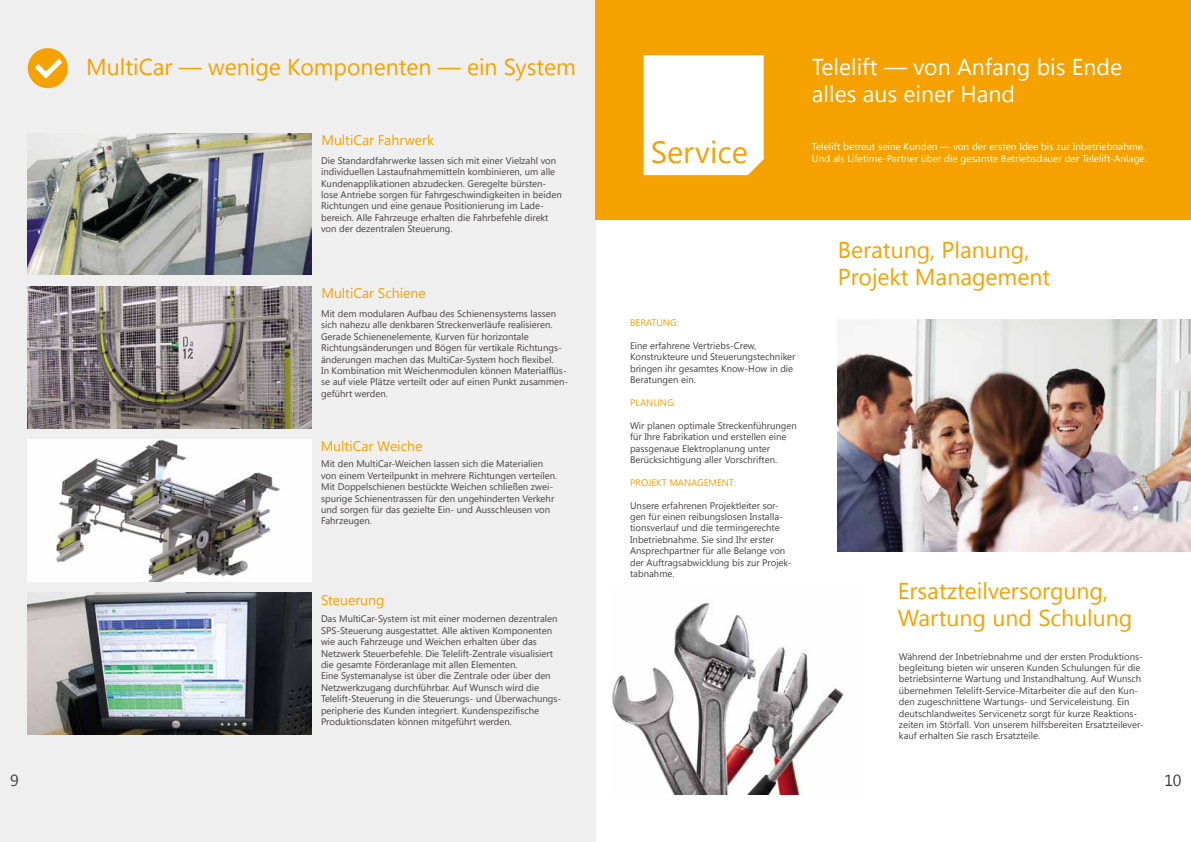
<style>
.page{position:relative;width:1191px;height:842px;background:#fff}
.page>*{position:absolute;margin:0;border:0;box-sizing:border-box;transform-origin:0 0}
.t1{font:30.8px "Segoe UI";color:#f5a200}
.t2{font:23px/27.6px "Segoe UI";color:#f5a200}
.t3{font:23px/27.6px "Segoe UI";color:#fff}
.t4{font:16px "Segoe UI";color:#3f3b3a}
.t5{font:14px "Segoe UI";color:#f5a200}
.t6{font:10px/12px "Segoe UI";color:#fff}
.t7{font:9.5px/11.4px "Segoe UI";color:#454144}
.t8{font:9.5px "Segoe UI";color:#f5a200}
</style>
<div class="page">
<div style="left:0;top:0;width:595px;height:842px;background:#efefef"></div>
<img style="left:612px;top:602px;width:232px;height:192px">
<div style="left:595px;top:0;width:596px;height:219px;background:#f5a200"></div>
<img style="left:28px;top:592px;width:283px;height:142px">
<img style="left:28px;top:286px;width:283px;height:142px">
<img style="left:28px;top:133px;width:283px;height:142px">
<img style="left:28px;top:439px;width:283px;height:142px">
<div style="left:28px;top:48px;width:40px;height:40px;border:6px solid #f5a200;border-radius:50%"></div>
<svg style="left:29px;top:53px;width:39px;height:29px"></svg>
<div style="left:643px;top:55px;width:120px;height:120px;background:#fff"></div>
<img style="left:838px;top:319px;width:353px;height:232px">
<h3 class="t4" style="left:10px;top:769px;width:10px">9</h3>
<h2 class="t2" style="left:86px;top:52px;width:491px">MultiCar — wenige Komponenten — ein System</h2>
<h3 class="t5" style="left:321px;top:131px;width:114px">MultiCar Fahrwerk</h3>
<p class="t7" style="left:321px;top:154px;width:242px">Die Standardfahrwerke lassen sich mit einer Vielzahl von individuellen Lastaufnahmemitteln kombinieren, um alle Kundenapplikationen abzudecken. Geregelte bürsten&shy;lose Antriebe sorgen für Fahrgeschwindigkeiten in beiden Richtungen und eine genaue Positionierung im Lade&shy;bereich. Alle Fahrzeuge erhalten die Fahrbefehle direkt von der dezentralen Steuerung.</p>
<h3 class="t5" style="left:321px;top:284px;width:106px">MultiCar Schiene</h3>
<p class="t7" style="left:321px;top:307px;width:249px">Mit dem modularen Aufbau des Schienensystems lassen sich nahezu alle denkbaren Streckenverläufe realisieren.<br>Gerade Schienenelemente, Kurven für horizontale Richtungsänderungen und Bögen für vertikale Richtungs&shy;änderungen machen das MultiCar-System hoch flexibel.<br>In Kombination mit Weichenmodulen können Materialflüs&shy;se auf viele Plätze verteilt oder auf einen Punkt zusammen&shy;geführt werden.</p>
<h3 class="t5" style="left:321px;top:436px;width:103px">MultiCar Weiche</h3>
<p class="t7" style="left:321px;top:458px;width:237px">Mit den MultiCar-Weichen lassen sich die Materialien von einem Verteilpunkt in mehrere Richtungen verteilen.<br>Mit Doppelschienen bestückte Weichen schließen zwei&shy;spurige Schienentrassen für den ungehinderten Verkehr und sorgen für das gezielte Ein- und Ausschleusen von Fahrzeugen.</p>
<h3 class="t5" style="left:321px;top:590px;width:65px">Steuerung</h3>
<p class="t7" style="left:321px;top:613px;width:242px">Das MultiCar-System ist mit einer modernen dezentralen SPS-Steuerung ausgestattet. Alle aktiven Komponenten wie auch Fahrzeuge und Weichen erhalten über das Netzwerk Steuerbefehle. Die Telelift-Zentrale visualisiert die gesamte Förderanlage mit allen Elementen.<br>Eine Systemanalyse ist über die Zentrale oder über den Netzwerkzugang durchführbar. Auf Wunsch wird die Telelift-Steuerung in die Steuerungs- und Überwachungs&shy;peripherie des Kunden integriert. Kundenspezifische Produktionsdaten können mitgeführt werden.</p>
<h1 class="t1" style="left:651px;top:130px;width:99px">Service</h1>
<h2 class="t3" style="left:812px;top:52px;width:312px">Telelift — von Anfang bis Ende alles aus einer Hand</h2>
<p class="t6" style="left:812px;top:140px;width:337px">Telelift betreut seine Kunden — von der ersten Idee bis zur Inbetriebnahme.<br>Und als Lifetime-Partner über die gesamte Betriebsdauer der Telelift-Anlage.</p>
<p class="t8" style="left:630px;top:316px;width:50px">BERATUNG:</p>
<p class="t7" style="left:630px;top:340px;width:167px">Eine erfahrene Vertriebs-Crew,<br>Konstrukteure und Steuerungstechniker bringen ihr gesamtes Know-How in die<br>Beratungen ein.</p>
<p class="t8" style="left:630px;top:396px;width:47px">PLANUNG:</p>
<p class="t7" style="left:630px;top:419px;width:168px">Wir planen optimale Streckenführungen für Ihre Fabrikation und erstellen eine passgenaue Elektroplanung unter Berücksichtigung aller Vorschriften.</p>
<p class="t8" style="left:630px;top:476px;width:107px">PROJEKT MANAGEMENT:</p>
<p class="t7" style="left:630px;top:499px;width:163px">Unsere erfahrenen Projektleiter sor&shy;gen für einen reibungslosen Installa&shy;tionsverlauf und die termingerechte Inbetriebnahme. Sie sind Ihr erster Ansprechpartner für alle Belange von der Auftragsabwicklung bis zur Projek&shy;tabnahme.</p>
<h2 class="t2" style="left:838px;top:235px;width:214px">Beratung, Planung,<br>Projekt Management</h2>
<h2 class="t2" style="left:897px;top:576px;width:236px">Ersatzteilversorgung,<br>Wartung und Schulung</h2>
<p class="t7" style="left:899px;top:650px;width:246px">Während der Inbetriebnahme und der ersten Produktions&shy;begleitung bieten wir unseren Kunden Schulungen für die betriebsinterne Wartung und Instandhaltung. Auf Wunsch übernehmen Telelift-Service-Mitarbeiter die auf den Kun&shy;den zugeschnittene Wartungs- und Serviceleistung. Ein deutschlandweites Servicenetz sorgt für kurze Reaktions&shy;zeiten im Störfall. Von unserem hilfsbereiten Ersatzteilever&shy;kauf erhalten Sie rasch Ersatzteile.</p>
<h3 class="t4" style="left:1164px;top:769px;width:19px">10</h3>
</div>
